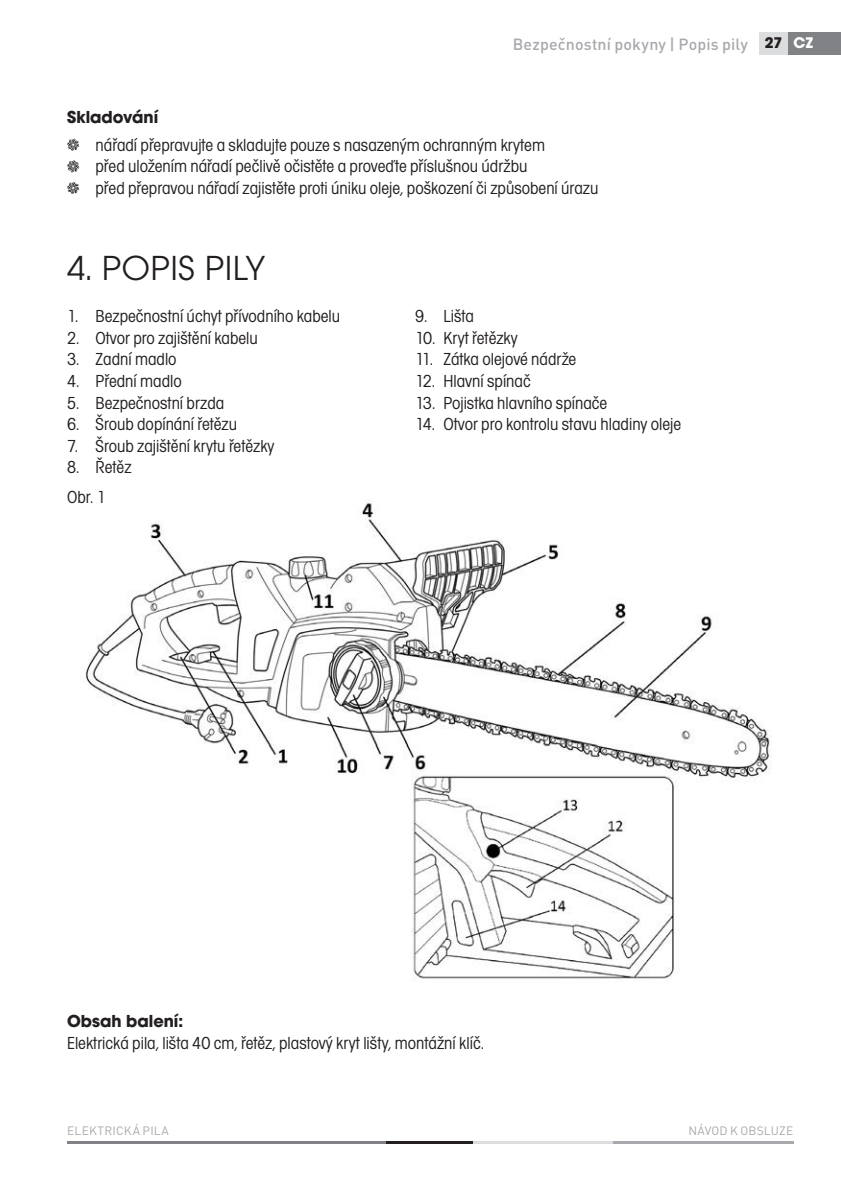
<style>
.page{position:relative;width:841px;height:1192px;background:#fff}
.page>*{position:absolute;margin:0;border:0;box-sizing:border-box;transform-origin:0 0}
.t1{font:36px "Avant Gar Got Itc TOT Boo";letter-spacing:.015em;color:#231f20}
.t2{font:18px/21.6px "Avant Gar Got Itc TOT Boo Con";color:#231f20}
.t3{font:700 18px "Avant Gar Got Itc TOT";color:#231f20}
.t4{font:500 16px "DIN Pro";letter-spacing:.005em;color:#a8a9ad}
.t5{font:700 16px "Avant Gar Got Itc TOT";color:#fff}
.t6{font:700 16px "Avant Gar Got Itc TOT";color:#231f20}
.t7{font:12px "DIN Pro";letter-spacing:.015em;color:#a8a9ad}
</style>
<div class="page">
<hr style="left:612px;top:1140px;width:181px;height:3px;background:#a8a9ad">
<hr style="left:473px;top:1140px;width:139px;height:3px;background:#dcdddf">
<hr style="left:67px;top:1140px;width:319px;height:3px;background:#808285">
<hr style="left:386px;top:1140px;width:87px;height:3px;background:#231f20">
<div style="left:787px;top:32px;width:53px;height:23px;background:#808285"></div>
<div style="left:759px;top:32px;width:28px;height:23px;background:#dcdddf"></div>
<svg style="left:67px;top:139px;width:12px;height:12px"></svg>
<svg style="left:67px;top:160px;width:12px;height:12px"></svg>
<svg style="left:67px;top:182px;width:12px;height:12px"></svg>
<img style="left:85px;top:503px;width:687px;height:477px">
<p class="t4" style="left:512px;top:38px;width:236px">Bezpečnostní pokyny | Popis pily</p>
<p class="t6" style="left:764px;top:37px;width:19px">27</p>
<p class="t5" style="left:793px;top:37px;width:21px">CZ</p>
<p class="t3" style="left:67px;top:111px;width:93px">Skladování</p>
<p class="t2" style="left:95px;top:135px;width:504px">nářadí přepravujte a skladujte pouze s nasazeným ochranným krytem<br>před uložením nářadí pečlivě očistěte a proveďte příslušnou údržbu<br>před přepravou nářadí zajistěte proti úniku oleje, poškození či způsobení úrazu</p>
<h1 class="t1" style="left:67px;top:255px;width:199px">4. POPIS PILY</h1>
<p class="t2" style="left:67px;top:307px;width:274px">1. Bezpečnostní úchyt přívodního kabelu</p>
<p class="t2" style="left:67px;top:328px;width:192px">2. Otvor pro zajištění kabelu</p>
<p class="t2" style="left:67px;top:350px;width:111px">3. Zadní madlo</p>
<p class="t2" style="left:67px;top:372px;width:116px">4. Přední madlo</p>
<p class="t2" style="left:67px;top:393px;width:158px">5. Bezpečnostní brzda</p>
<p class="t2" style="left:67px;top:415px;width:171px">6. Šroub dopínání řetězu</p>
<p class="t2" style="left:67px;top:436px;width:209px">7. Šroub zajištění krytu řetězky</p>
<p class="t2" style="left:67px;top:458px;width:66px">8. Řetěz</p>
<p class="t2" style="left:67px;top:487px;width:40px">Obr. 1</p>
<p class="t2" style="left:415px;top:307px;width:61px">9. Lišta</p>
<p class="t2" style="left:415px;top:328px;width:104px">10. Kryt řetězky</p>
<p class="t2" style="left:415px;top:350px;width:163px">11. Zátka olejové nádrže</p>
<p class="t2" style="left:415px;top:372px;width:117px">12. Hlavní spínač</p>
<p class="t2" style="left:415px;top:393px;width:194px">13. Pojistka hlavního spínače</p>
<p class="t2" style="left:415px;top:415px;width:267px">14. Otvor pro kontrolu stavu hladiny oleje</p>
<p class="t3" style="left:67px;top:1014px;width:117px">Obsah balení:</p>
<p class="t2" style="left:67px;top:1033px;width:418px">Elektrická pila, lišta 40 cm, řetěz, plastový kryt lišty, montážní klíč.</p>
<p class="t7" style="left:67px;top:1126px;width:103px">ELEKTRICKÁ PILA</p>
<p class="t7" style="left:688px;top:1126px;width:106px">NÁVOD K OBSLUZE</p>
</div>
